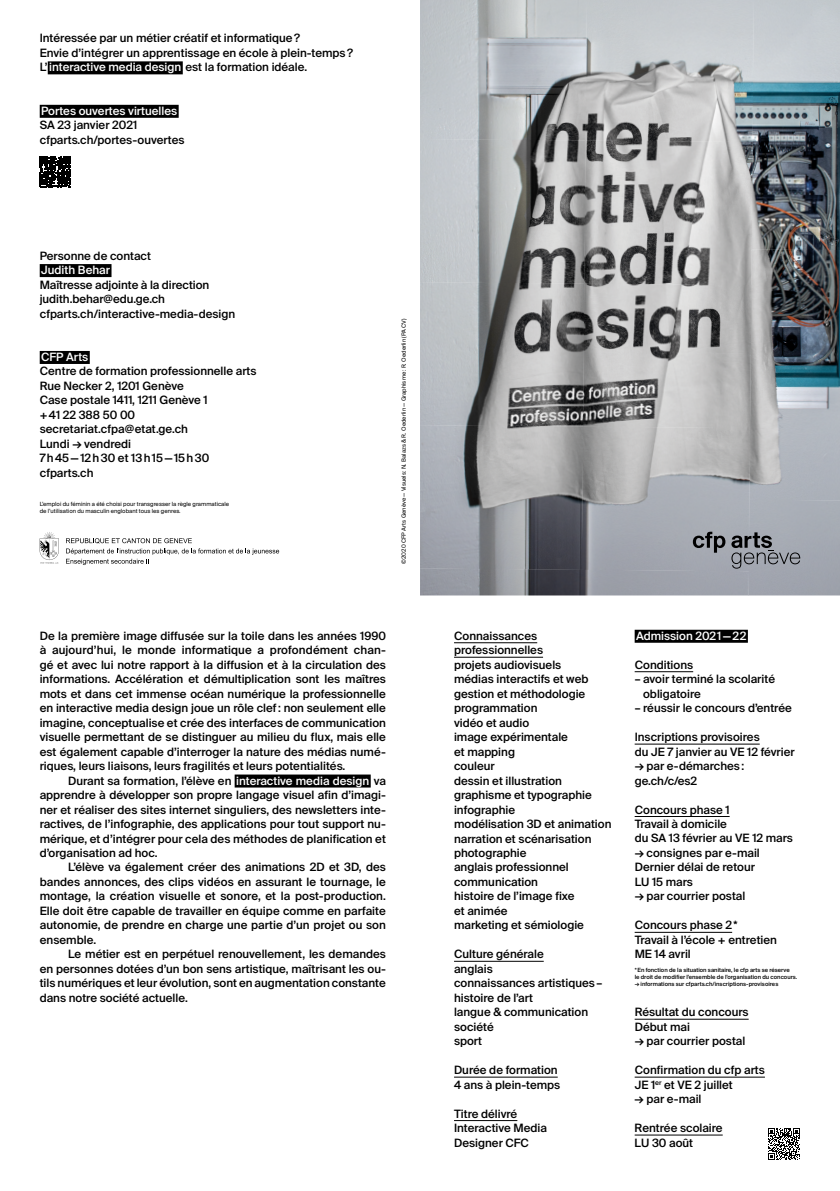
<style>
.page{position:relative;width:840px;height:1191px;background:#fff}
.page>*{position:absolute;margin:0;border:0;box-sizing:border-box;transform-origin:0 0}
.t1{font:500 11.5px/14.5px "Suisse Intl";color:#000}
.t2{font:500 11.5px "Suisse Intl";color:#fff}
.t3{font:5.8px/6.9px "Suisse Intl";color:#000}
.t4{font:500 5.8px/6.9px "Suisse Intl";color:#000}
.s1{color:#fff}
</style>
<div class="page">
<svg style="left:768px;top:1128px;width:31px;height:31px"></svg>
<hr style="left:454px;top:642px;width:83px;height:1px;background:#000">
<hr style="left:454px;top:657px;width:88px;height:1px;background:#000">
<hr style="left:454px;top:960px;width:89px;height:1px;background:#000">
<hr style="left:454px;top:1076px;width:103px;height:1px;background:#000">
<hr style="left:454px;top:1120px;width:63px;height:1px;background:#000">
<div style="left:634px;top:630px;width:113px;height:13px;background:#000"></div>
<hr style="left:634px;top:671px;width:58px;height:1px;background:#000">
<hr style="left:634px;top:743px;width:125px;height:1px;background:#000">
<hr style="left:634px;top:816px;width:95px;height:1px;background:#000">
<hr style="left:634px;top:932px;width:97px;height:1px;background:#000">
<hr style="left:634px;top:1018px;width:114px;height:1px;background:#000">
<hr style="left:634px;top:1076px;width:130px;height:1px;background:#000">
<hr style="left:634px;top:1134px;width:88px;height:1px;background:#000">
<div style="left:234px;top:774px;width:136px;height:13px;background:#000"></div>
<img style="left:420px;top:0;width:331px;height:139px">
<img style="left:751px;top:0;width:88px;height:249px">
<img style="left:420px;top:139px;width:332px;height:144px">
<img style="left:748px;top:249px;width:91px;height:250px">
<img style="left:420px;top:282px;width:164px;height:143px">
<img style="left:582px;top:283px;width:169px;height:145px">
<img style="left:420px;top:425px;width:163px;height:143px">
<img style="left:581px;top:426px;width:168px;height:142px">
<div style="left:748px;top:499px;width:91px;height:96px;background:#a4a9b2"></div>
<img style="left:420px;top:568px;width:328px;height:27px">
<svg style="left:66px;top:538px;width:213px;height:27px"></svg>
<svg style="left:40px;top:532px;width:19px;height:31px"></svg>
<svg style="left:692px;top:532px;width:33px;height:20px"></svg>
<svg style="left:731px;top:532px;width:68px;height:36px;background:#83868e"></svg>
<div style="left:48px;top:61px;width:135px;height:13px;background:#000"></div>
<div style="left:40px;top:105px;width:138px;height:13px;background:#000"></div>
<div style="left:40px;top:264px;width:71px;height:13px;background:#000"></div>
<div style="left:40px;top:351px;width:50px;height:13px;background:#000"></div>
<svg style="left:40px;top:156px;width:31px;height:31px"></svg>
<p class="t1" style="left:40px;top:31px;width:314px">Intéressée par un métier créatif et informatique ?<br>Envie d’intégrer un apprentissage en école à plein-temps ?<br>L’ <span class="s1">interactive media design</span> est la formation idéale.</p>
<p class="t2" style="left:41px;top:104px;width:137px">Portes ouvertes virtuelles</p>
<p class="t1" style="left:40px;top:118px;width:146px">SA 23 janvier 2021 cfparts.ch/portes-ouvertes</p>
<p class="t1" style="left:40px;top:248px;width:113px">Personne de contact</p>
<p class="t2" style="left:41px;top:263px;width:70px">Judith Behar</p>
<p class="t1" style="left:40px;top:277px;width:197px">Maîtresse adjointe à la direction judith.behar@edu.ge.ch cfparts.ch/interactive-media-design</p>
<p class="t2" style="left:41px;top:350px;width:49px">CFP Arts</p>
<p class="t1" style="left:40px;top:364px;width:218px">Centre de formation professionnelle arts<br>Rue Necker 2, 1201 Genève<br>Case postale 1411, 1211 Genève 1<br>+ 41 22 388 50 00 secretariat.cfpa@etat.ge.ch<br>Lundi → vendredi<br>7 h 45 — 12 h 30 et 13 h 15 — 15 h 30 cfparts.ch</p>
<p class="t3" style="left:40px;top:500px;width:191px">L’emploi du féminin a été choisi pour transgresser la règle grammaticale de l’utilisation du masculin englobant tous les genres.</p>
<p class="t3" style="left:400px;top:564px;width:247px;rotate:-90deg">© 2020 CFP Arts Genève — Visuels : N. Balazs &amp; R. Oederlin — Graphisme : R. Oederlin (PA CV)</p>
<p class="t1" style="left:40px;top:628px;width:347px;text-align:justify">De la première image diffusée sur la toile dans les années 1990 à aujourd’hui, le monde informatique a profondément chan&shy;gé et avec lui notre rapport à la diffusion et à la circulation des informations. Accélération et démultiplication sont les maîtres mots et dans cet immense océan numérique la professionnelle en interactive media design joue un rôle clef: non seulement elle imagine, conceptualise et crée des interfaces de communication visuelle permettant de se distinguer au milieu du flux, mais elle est également capable d’interroger la nature des médias numé&shy;riques, leurs liaisons, leurs fragilités et leurs potentialités.</p>
<p class="t1" style="left:40px;top:773px;width:347px;text-align:justify;text-indent:28px">Durant sa formation, l’élève en <span class="s1">interactive media design</span> va apprendre à développer son propre langage visuel afin d’imagi&shy;ner et réaliser des sites internet singuliers, des newsletters inte&shy;ractives, de l’infographie, des applications pour tout support nu&shy;mérique, et d’intégrer pour cela des méthodes de planification et d’organisation ad hoc.</p>
<p class="t1" style="left:40px;top:860px;width:347px;text-align:justify;text-indent:28px">L’élève va également créer des animations 2D et 3D, des bandes annonces, des clips vidéos en assurant le tournage, le montage, la création visuelle et sonore, et la post-production.<br>Elle doit être capable de travailler en équipe comme en parfaite autonomie, de prendre en charge une partie d’un projet ou son ensemble.</p>
<p class="t1" style="left:40px;top:947px;width:347px;text-align:justify;text-indent:28px">Le métier est en perpétuel renouvellement, les demandes en personnes dotées d’un bon sens artistique, maîtrisant les ou&shy;tils numériques et leur évolution, sont en augmentation constante dans notre société actuelle.</p>
<p class="t1" style="left:454px;top:628px;width:159px">Connaissances professionnelles<br>projets audiovisuels<br>médias interactifs et web gestion et méthodologie programmation<br>vidéo et audio<br>image expérimentale<br>et mapping<br>couleur<br>dessin et illustration graphisme et typographie infographie<br>modélisation 3D et animation narration et scénarisation photographie<br>anglais professionnel communication<br>histoire de l’image fixe<br>et animée<br>marketing et sémiologie</p>
<p class="t1" style="left:454px;top:947px;width:150px">Culture générale<br>anglais<br>connaissances artistiques– histoire de l’art<br>langue &amp; communication société<br>sport</p>
<p class="t1" style="left:454px;top:1063px;width:108px">Durée de formation<br>4 ans à plein-temps</p>
<p class="t1" style="left:454px;top:1106px;width:94px">Titre délivré<br>Interactive Media<br>Designer CFC</p>
<p class="t2" style="left:635px;top:629px;width:112px">Admission 2021—22</p>
<p class="t1" style="left:634px;top:657px;width:60px">Conditions</p>
<p class="t1" style="left:642px;top:672px;width:133px;text-indent:-8px">– avoir terminé la scolarité obligatoire</p>
<p class="t1" style="left:634px;top:701px;width:159px">– réussir le concours d’entrée</p>
<p class="t1" style="left:634px;top:730px;width:161px">Inscriptions provisoires<br>du JE 7 janvier au VE 12 février</p>
<p class="t1" style="left:634px;top:759px;width:111px">→ par e-démarches: ge.ch/c/es2</p>
<p class="t1" style="left:634px;top:802px;width:160px">Concours phase 1<br>Travail à domicile<br>du SA 13 février au VE 12 mars</p>
<p class="t1" style="left:634px;top:845px;width:127px">→ consignes par e-mail<br>Dernier délai de retour<br>LU 15 mars</p>
<p class="t1" style="left:634px;top:889px;width:112px">→ par courrier postal</p>
<p class="t1" style="left:634px;top:918px;width:144px">Concours phase 2*<br>Travail à l’école + entretien<br>ME 14 avril</p>
<p class="t4" style="left:634px;top:966px;width:164px">*En fonction de la situation sanitaire, le cfp arts se réserve<br>le droit de modifier l’ensemble de l’organisation du concours.</p>
<p class="t4" style="left:634px;top:980px;width:145px">→ informations sur cfparts.ch/inscriptions-provisoires</p>
<p class="t1" style="left:634px;top:1005px;width:115px">Résultat du concours<br>Début mai</p>
<p class="t1" style="left:634px;top:1034px;width:112px">→ par courrier postal</p>
<p class="t1" style="left:634px;top:1063px;width:132px">Confirmation du cfp arts<br>JE 1<sup>er</sup> et VE 2 juillet</p>
<p class="t1" style="left:634px;top:1091px;width:68px">→ par e-mail</p>
<p class="t1" style="left:634px;top:1120px;width:89px">Rentrée scolaire<br>LU 30 août</p>
</div>
